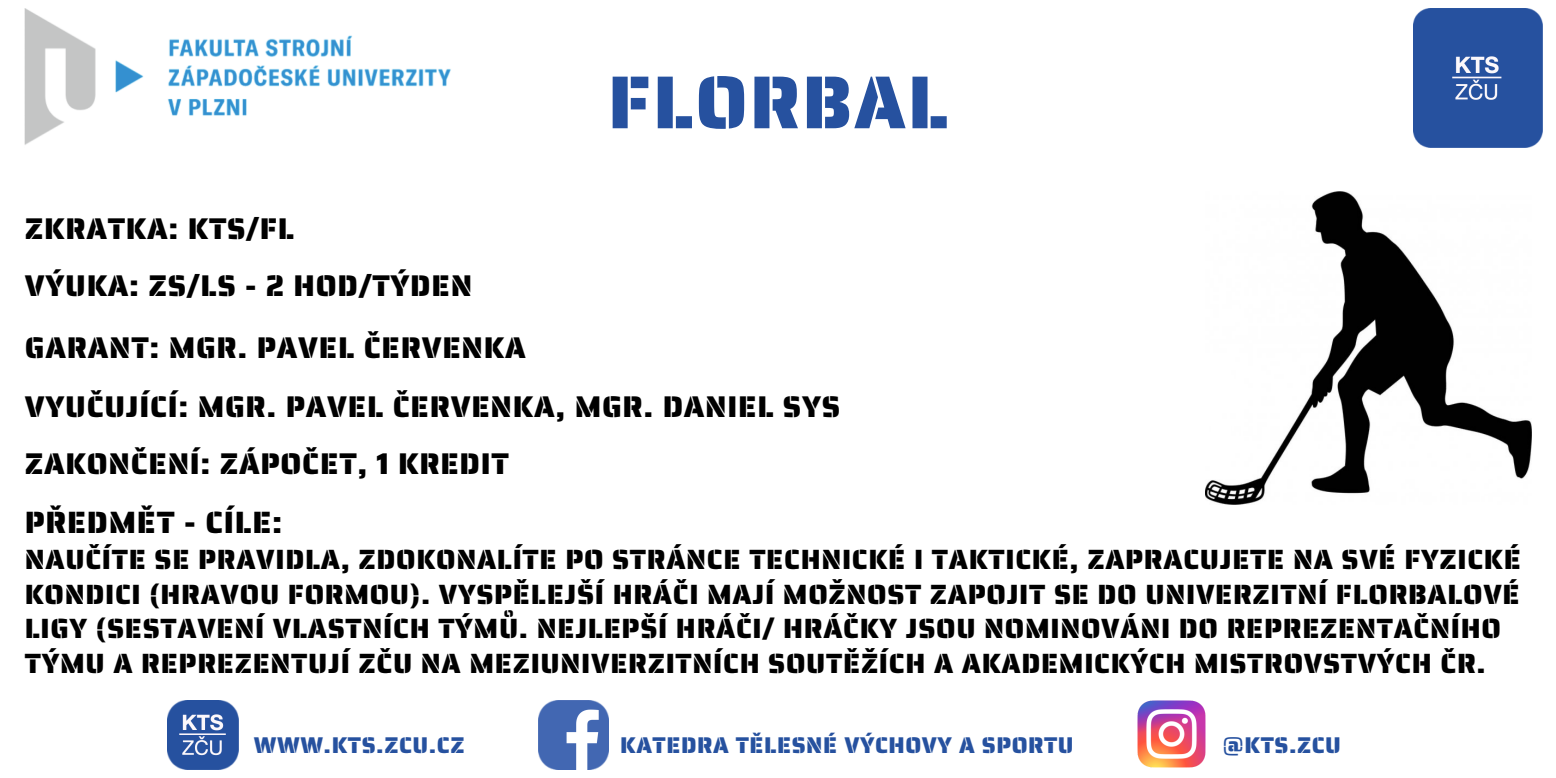
<style>
.page{position:relative;width:1556px;height:778px;background:#fff}
.page>*{position:absolute;margin:0;border:0;box-sizing:border-box;transform-origin:0 0}
.t1{font:75px "Saira Stencil One";letter-spacing:.025em;color:#26519f}
.t2{font:30.9px "Saira Stencil One";letter-spacing:.025em;color:#000}
.t3{font:30px "Saira Stencil One";letter-spacing:.025em;color:#000}
.t4{font:27.9px/34.6px "Saira Stencil One";letter-spacing:.025em;color:#000}
.t5{font:22.8px "Saira Stencil One";letter-spacing:.025em;color:#26519f}
</style>
<div class="page">
<img style="left:167px;top:700px;width:71px;height:69px">
<img style="left:538px;top:700px;width:70px;height:69px">
<img style="left:1137px;top:700px;width:68px;height:67px">
<img style="left:25px;top:8px;width:426px;height:137px">
<img style="left:1413px;top:8px;width:129px;height:139px">
<img style="left:1205px;top:191px;width:326px;height:313px">
<p class="t3" style="left:25px;top:205px;width:271px">ZKRATKA: KTS/FL</p>
<p class="t3" style="left:25px;top:262px;width:449px">VÝUKA: ZS/LS - 2 HOD/TÝDEN</p>
<p class="t3" style="left:25px;top:324px;width:502px">GARANT: MGR. PAVEL ČERVENKA</p>
<p class="t1" style="left:607px;top:43px;width:342px">FLORBAL</p>
<p class="t3" style="left:25px;top:383px;width:816px">VYUČUJÍCÍ: MGR. PAVEL ČERVENKA, MGR. DANIEL SYS</p>
<p class="t3" style="left:25px;top:440px;width:485px">ZAKONČENÍ: ZÁPOČET, 1 KREDIT</p>
<p class="t2" style="left:25px;top:498px;width:259px">PŘEDMĚT - CÍLE:</p>
<p class="t4" style="left:25px;top:542px;width:1497px">NAUČÍTE SE PRAVIDLA, ZDOKONALÍTE PO STRÁNCE TECHNICKÉ I TAKTICKÉ, ZAPRACUJETE NA SVÉ FYZICKÉ KONDICI (HRAVOU FORMOU). VYSPĚLEJŠÍ HRÁČI MAJÍ MOŽNOST ZAPOJIT SE DO UNIVERZITNÍ FLORBALOVÉ LIGY (SESTAVENÍ VLASTNÍCH TÝMŮ. NEJLEPŠÍ HRÁČI/ HRÁČKY JSOU NOMINOVÁNI DO REPREZENTAČNÍHO TÝMU A REPREZENTUJÍ ZČU NA MEZIUNIVERZITNÍCH SOUTĚŽÍCH A AKADEMICKÝCH MISTROVSTVÝCH ČR.</p>
<p class="t5" style="left:254px;top:726px;width:212px">WWW.KTS.ZCU.CZ</p>
<p class="t5" style="left:620px;top:726px;width:455px">KATEDRA TĚLESNÉ VÝCHOVY A SPORTU</p>
<p class="t5" style="left:1222px;top:726px;width:120px">@KTS.ZCU</p>
</div>
